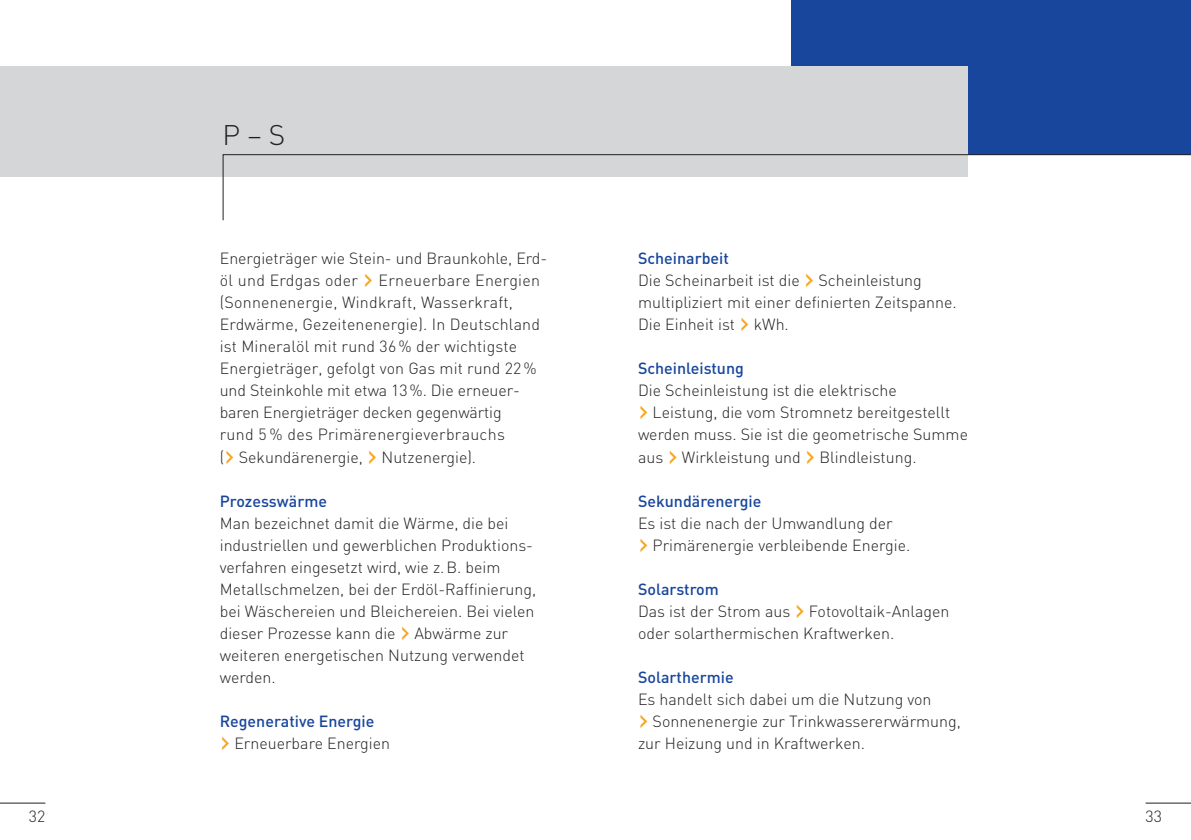
<style>
.page{position:relative;width:1191px;height:840px;background:#fff}
.page>*{position:absolute;margin:0;border:0;box-sizing:border-box;transform-origin:0 0}
.t1{font:300 28px "En BWDIN";color:#231f20}
.t2{font:300 16px/22px "En BWDIN";color:#231f20}
.t3{font:500 16px/22px "En BWDIN";color:#18469d}
.s1{font-weight:400;font-size:32px;color:#f9a51b}
.s2{font-weight:300;color:#231f20}
.s3{font-weight:500;color:#18469d}
</style>
<div class="page">
<div style="left:0;top:66px;width:595px;height:110px;background:#d5d6d8"></div>
<hr style="left:0;top:802px;width:45px;height:1px;background:#231f20">
<div style="left:791px;top:0;width:400px;height:155px;background:#18469d"></div>
<div style="left:595px;top:66px;width:373px;height:110px;background:#d5d6d8"></div>
<svg style="left:222px;top:154px;width:969px;height:67px"></svg>
<hr style="left:1145px;top:802px;width:46px;height:1px;background:#231f20">
<h1 class="t1" style="left:223px;top:118px;width:64px">P – S</h1>
<p class="t2" style="left:220px;top:247px;width:326px">Energieträger wie Stein- und Braunkohle, Erd&shy;öl und Erdgas oder <span class="s1">›</span> Erneuerbare Energien (Sonnenenergie, Windkraft, Wasserkraft, Erdwärme, Gezeitenenergie). In Deutschland ist Mineralöl mit rund 36 % der wichtigste Energieträger, gefolgt von Gas mit rund 22% und Steinkohle mit etwa 13%. Die erneuer&shy;baren Energieträger decken gegenwärtig<br>rund 5 % des Primärenergieverbrauchs<br>(<span class="s1">›</span> Sekundärenergie, <span class="s1">›</span> Nutzenergie).</p>
<p class="t3" style="left:220px;top:489px;width:109px">Prozesswärme</p>
<p class="t2" style="left:220px;top:511px;width:318px">Man bezeichnet damit die Wärme, die bei industriellen und gewerblichen Produktions&shy;verfahren eingesetzt wird, wie z.B. beim Metallschmelzen, bei der Erdöl-Raffinierung, bei Wäschereien und Bleichereien. Bei vielen dieser Prozesse kann die <span class="s1">›</span> Abwärme zur weiteren energetischen Nutzung verwendet werden.</p>
<p class="t3" style="left:220px;top:709px;width:172px">Regenerative Energie<br><span class="s1">›</span> <span class="s2">Erneuerbare Energien</span></p>
<p class="t2" style="left:638px;top:247px;width:320px"><span class="s3">Scheinarbeit<br></span>Die Scheinarbeit ist die <span class="s1">›</span> Scheinleistung multipliziert mit einer definierten Zeitspanne.<br>Die Einheit ist <span class="s1">›</span> kWh.</p>
<p class="t3" style="left:638px;top:357px;width:107px">Scheinleistung</p>
<p class="t2" style="left:638px;top:379px;width:331px">Die Scheinleistung ist die elektrische<br><span class="s1">›</span> Leistung, die vom Stromnetz bereitgestellt werden muss. Sie ist die geometrische Summe aus <span class="s1">›</span> Wirkleistung und <span class="s1">›</span> Blindleistung.</p>
<p class="t3" style="left:638px;top:489px;width:125px">Sekundärenergie</p>
<p class="t2" style="left:638px;top:511px;width:274px">Es ist die nach der Umwandlung der<br><span class="s1">›</span> Primärenergie verbleibende Energie.</p>
<p class="t2" style="left:638px;top:577px;width:313px"><span class="s3">Solarstrom<br></span>Das ist der Strom aus <span class="s1">›</span> Fotovoltaik-Anlagen oder solarthermischen Kraftwerken.</p>
<p class="t3" style="left:638px;top:665px;width:97px">Solarthermie</p>
<p class="t2" style="left:638px;top:687px;width:324px">Es handelt sich dabei um die Nutzung von<br><span class="s1">›</span> Sonnenenergie zur Trinkwassererwärmung, zur Heizung und in Kraftwerken.</p>
<p class="t2" style="left:29px;top:804px;width:18px">32</p>
<p class="t2" style="left:1145px;top:804px;width:18px">33</p>
</div>
